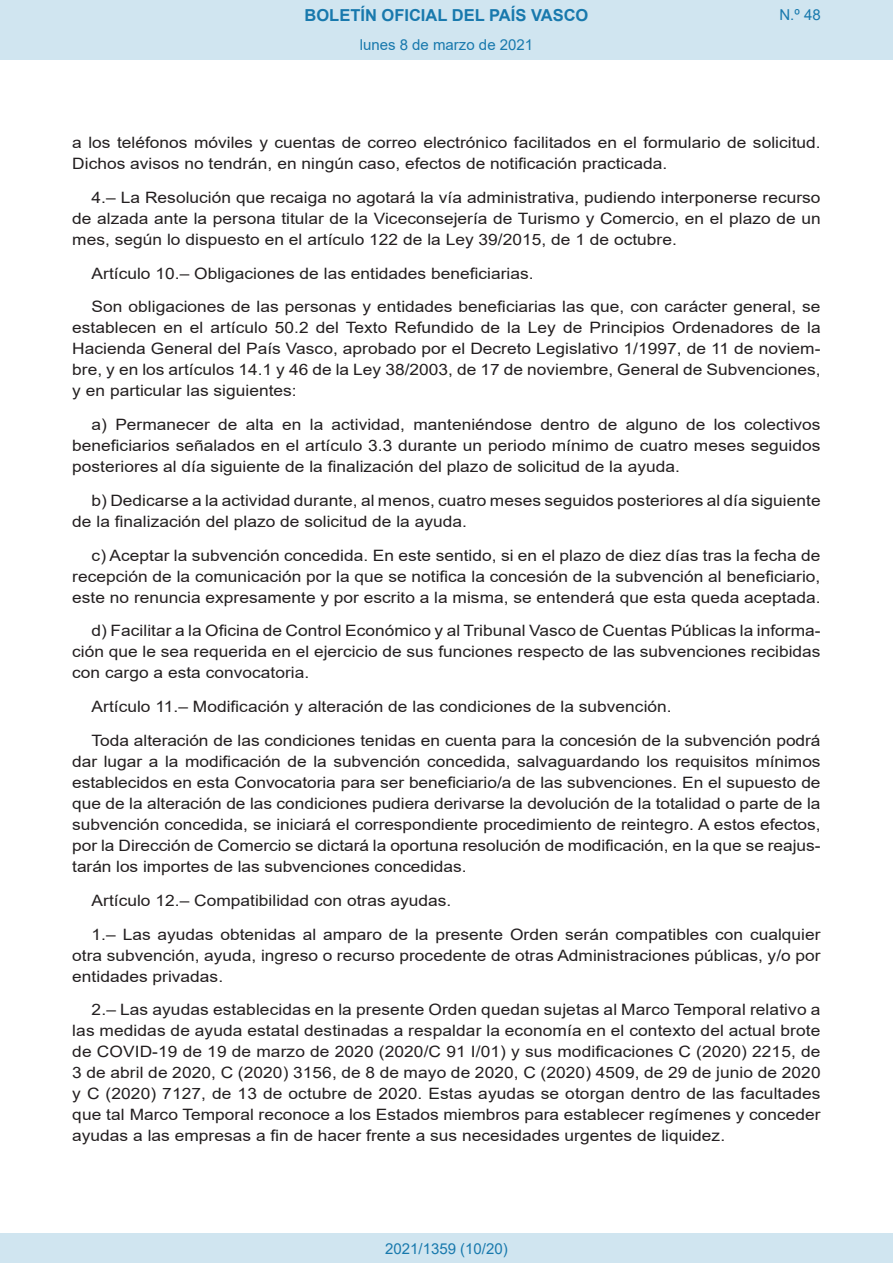
<style>
.page{position:relative;width:893px;height:1263px;background:#fff}
.page>*{position:absolute;margin:0;border:0;box-sizing:border-box;transform-origin:0 0}
.t1{font:700 16.5px "Arial";color:#1879ad}
.BOPVDetalle{font:15.6px/21px "Arial";color:#231f20;text-align:justify;scale:1.11 1}
.Paginacion_Centro{font:15px "Arial";color:#1879ad}
</style>
<div class="page">
<div style="left:0;top:0;width:893px;height:60px;background:#d0e5f0"></div>
<div style="left:0;top:1233px;width:893px;height:30px;background:#d0e5f0"></div>
<p class="t1" style="left:305px;top:3px;width:285px">BOLETÍN OFICIAL DEL PAÍS VASCO</p>
<p class="Paginacion_Centro" style="left:360px;top:35px;width:175px">lunes 8 de marzo de 2021</p>
<p class="Paginacion_Centro" style="left:779px;top:5px;width:43px">N.º 48</p>
<p class="BOPVDetalle" style="left:72px;top:132px;width:676px">a los teléfonos móviles y cuentas de correo electrónico facilitados en el formulario de solicitud.<br>Dichos avisos no tendrán, en ningún caso, efectos de notificación practicada.</p>
<p class="BOPVDetalle" style="left:72px;top:187px;width:676px;text-indent:19px">4.– La Resolución que recaiga no agotará la vía administrativa, pudiendo interponerse recurso de alzada ante la persona titular de la Viceconsejería de Turismo y Comercio, en el plazo de un mes, según lo dispuesto en el artículo 122 de la Ley 39/2015, de 1 de octubre.</p>
<p class="BOPVDetalle" style="left:92px;top:263px;width:400px">Artículo 10.– Obligaciones de las entidades beneficiarias.</p>
<p class="BOPVDetalle" style="left:72px;top:296px;width:676px;text-indent:19px">Son obligaciones de las personas y entidades beneficiarias las que, con carácter general, se establecen en el artículo 50.2 del Texto Refundido de la Ley de Principios Ordenadores de la Hacienda General del País Vasco, aprobado por el Decreto Legislativo 1/1997, de 11 de noviem&shy;bre, y en los artículos 14.1 y 46 de la Ley 38/2003, de 17 de noviembre, General de Subvenciones, y en particular las siguientes:</p>
<p class="BOPVDetalle" style="left:72px;top:414px;width:676px;text-indent:19px">a) Permanecer de alta en la actividad, manteniéndose dentro de alguno de los colectivos beneficiarios señalados en el artículo 3.3 durante un periodo mínimo de cuatro meses seguidos posteriores al día siguiente de la finalización del plazo de solicitud de la ayuda.</p>
<p class="BOPVDetalle" style="left:72px;top:490px;width:676px;text-indent:19px">b) Dedicarse a la actividad durante, al menos, cuatro meses seguidos posteriores al día siguiente de la finalización del plazo de solicitud de la ayuda.</p>
<p class="BOPVDetalle" style="left:72px;top:545px;width:676px;text-indent:19px">c) Aceptar la subvención concedida. En este sentido, si en el plazo de diez días tras la fecha de recepción de la comunicación por la que se notifica la concesión de la subvención al beneficiario, este no renuncia expresamente y por escrito a la misma, se entenderá que esta queda aceptada.</p>
<p class="BOPVDetalle" style="left:72px;top:620px;width:676px;text-indent:19px">d) Facilitar a la Oficina de Control Económico y al Tribunal Vasco de Cuentas Públicas la informa&shy;ción que le sea requerida en el ejercicio de sus funciones respecto de las subvenciones recibidas con cargo a esta convocatoria.</p>
<p class="BOPVDetalle" style="left:92px;top:696px;width:524px">Artículo 11.– Modificación y alteración de las condiciones de la subvención.</p>
<p class="BOPVDetalle" style="left:72px;top:730px;width:676px;text-indent:19px">Toda alteración de las condiciones tenidas en cuenta para la concesión de la subvención podrá dar lugar a la modificación de la subvención concedida, salvaguardando los requisitos mínimos establecidos en esta Convocatoria para ser beneficiario/a de las subvenciones. En el supuesto de que de la alteración de las condiciones pudiera derivarse la devolución de la totalidad o parte de la subvención concedida, se iniciará el correspondiente procedimiento de reintegro. A estos efectos, por la Dirección de Comercio se dictará la oportuna resolución de modificación, en la que se reajus&shy;tarán los importes de las subvenciones concedidas.</p>
<p class="BOPVDetalle" style="left:92px;top:890px;width:326px">Artículo 12.– Compatibilidad con otras ayudas.</p>
<p class="BOPVDetalle" style="left:72px;top:923px;width:676px;text-indent:19px">1.– Las ayudas obtenidas al amparo de la presente Orden serán compatibles con cualquier otra subvención, ayuda, ingreso o recurso procedente de otras Administraciones públicas, y/o por entidades privadas.</p>
<p class="BOPVDetalle" style="left:72px;top:999px;width:676px;text-indent:19px">2.– Las ayudas establecidas en la presente Orden quedan sujetas al Marco Temporal relativo a las medidas de ayuda estatal destinadas a respaldar la economía en el contexto del actual brote de COVID-19 de 19 de marzo de 2020 (2020/C 91 I/01) y sus modificaciones C (2020) 2215, de 3 de abril de 2020, C (2020) 3156, de 8 de mayo de 2020, C (2020) 4509, de 29 de junio de 2020 y C (2020) 7127, de 13 de octubre de 2020. Estas ayudas se otorgan dentro de las facultades que tal Marco Temporal reconoce a los Estados miembros para establecer regímenes y conceder ayudas a las empresas a fin de hacer frente a sus necesidades urgentes de liquidez.</p>
<p class="Paginacion_Centro" style="left:385px;top:1238px;width:124px">2021/1359 (10/20)</p>
</div>
